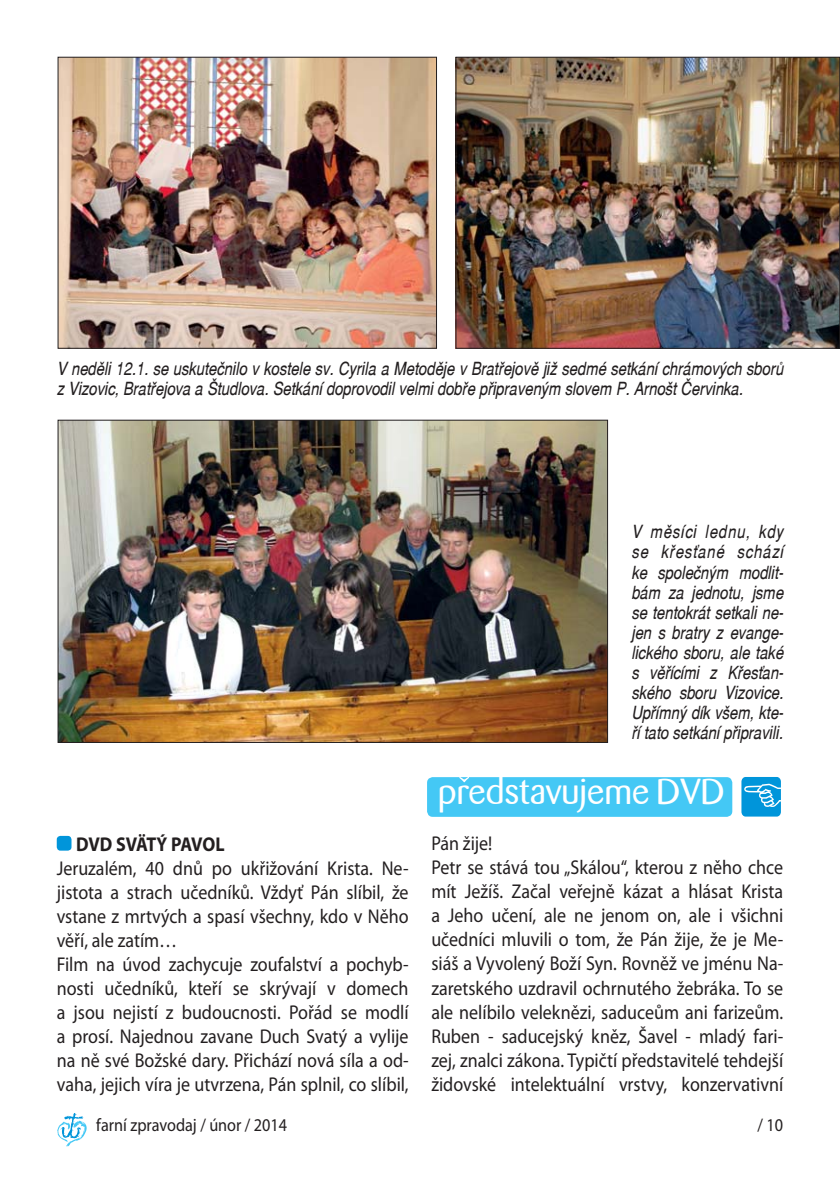
<style>
.page{position:relative;width:840px;height:1191px;background:#fff}
.page>*{position:absolute;margin:0;border:0;box-sizing:border-box;transform-origin:0 0}
.t1{font:36px "Barmeno";color:#fff}
.t2{font:20px/24px "Myriad Pro";color:#231f20;scale:.9 1}
.t3{font:700 20px "Myriad Pro";letter-spacing:-.005em;color:#231f20;scale:.9 1}
.t4{font:italic 18px/20px "Switzerland Narrow";color:#231f20}
.t5{font:18px "Myriad Pro";color:#231f20;scale:.9 1}
</style>
<div class="page">
<div style="left:57px;top:836px;width:14px;height:14px;background:#0095da;border-radius:4px"></div>
<svg style="left:57px;top:1113px;width:30px;height:33px"></svg>
<div style="left:427px;top:777px;width:304px;height:40px;background:#44c8f5;border-radius:6px"></div>
<div style="left:741px;top:777px;width:39px;height:39px;background:#0095da;border-radius:4px"></div>
<svg style="left:744px;top:783px;width:36px;height:24px"></svg>
<svg style="left:459px;top:777px;width:9px;height:5px"></svg>
<img style="left:59px;top:422px;width:546px;height:319px">
<img style="left:59px;top:59px;width:376px;height:288px">
<div style="left:57px;top:57px;width:380px;height:292px;border:1px solid #231f20"></div>
<img style="left:457px;top:59px;width:380px;height:288px">
<div style="left:455px;top:57px;width:384px;height:292px;border:1px solid #231f20"></div>
<p class="t4" style="left:57px;top:359px;width:727px">V neděli 12.1. se uskutečnilo v kostele sv. Cyrila a Metoděje v Bratřejově již sedmé setkání chrámových sborů z Vizovic, Bratřejova a Študlova. Setkání doprovodil velmi dobře připraveným slovem P. Arnošt Červinka.</p>
<p class="t4" style="left:631px;top:522px;width:153px;text-align:justify">V měsíci lednu, kdy se křesťané schází ke společným modlit&shy;bám za jednotu, jsme se tentokrát setkali ne&shy;jen s bratry z evange&shy;lického sboru, ale také s věřícími z Křesťan&shy;ského sboru Vizovice.<br>Upřímný dík všem, kte&shy;ří tato setkání připravili.</p>
<p class="t3" style="left:76px;top:836px;width:167px">DVD SVÄTÝ PAVOL</p>
<p class="t2" style="left:57px;top:858px;width:392px">Jeruzalém, 40 dnů po ukřižování Krista. Ne&shy;jistota a strach učedníků. Vždyť Pán slíbil, že vstane z mrtvých a spasí všechny, kdo v Něho věří, ale zatím…<br>Film na úvod zachycuje zoufalství a pochyb&shy;nosti učedníků, kteří se skrývají v domech a jsou nejistí z budoucnosti. Pořád se modlí a prosí. Najednou zavane Duch Svatý a vylije na ně své Božské dary. Přichází nová síla a od&shy;vaha, jejich víra je utvrzena, Pán splnil, co slíbil,</p>
<h1 class="t1" style="left:437px;top:772px;width:288px">predstavujeme DVD</h1>
<p class="t2" style="left:431px;top:833px;width:392px">Pán žije!<br>Petr se stává tou „Skálou“, kterou z něho chce mít Ježíš. Začal veřejně kázat a hlásat Krista a Jeho učení, ale ne jenom on, ale i všichni učedníci mluvili o tom, že Pán žije, že je Me&shy;siáš a Vyvolený Boží Syn. Rovněž ve jménu Na&shy;zaretského uzdravil ochrnutého žebráka. To se ale nelíbilo veleknězi, saduceům ani farizeům.<br>Ruben - saducejský kněz, Šavel - mladý fari&shy;zej, znalci zákona. Typičtí představitelé tehdejší židovské intelektuální vrstvy, konzervativní</p>
<p class="t5" style="left:96px;top:1118px;width:213px">farní zpravodaj / únor / 2014</p>
<p class="t5" style="left:757px;top:1118px;width:30px">/ 10</p>
</div>
